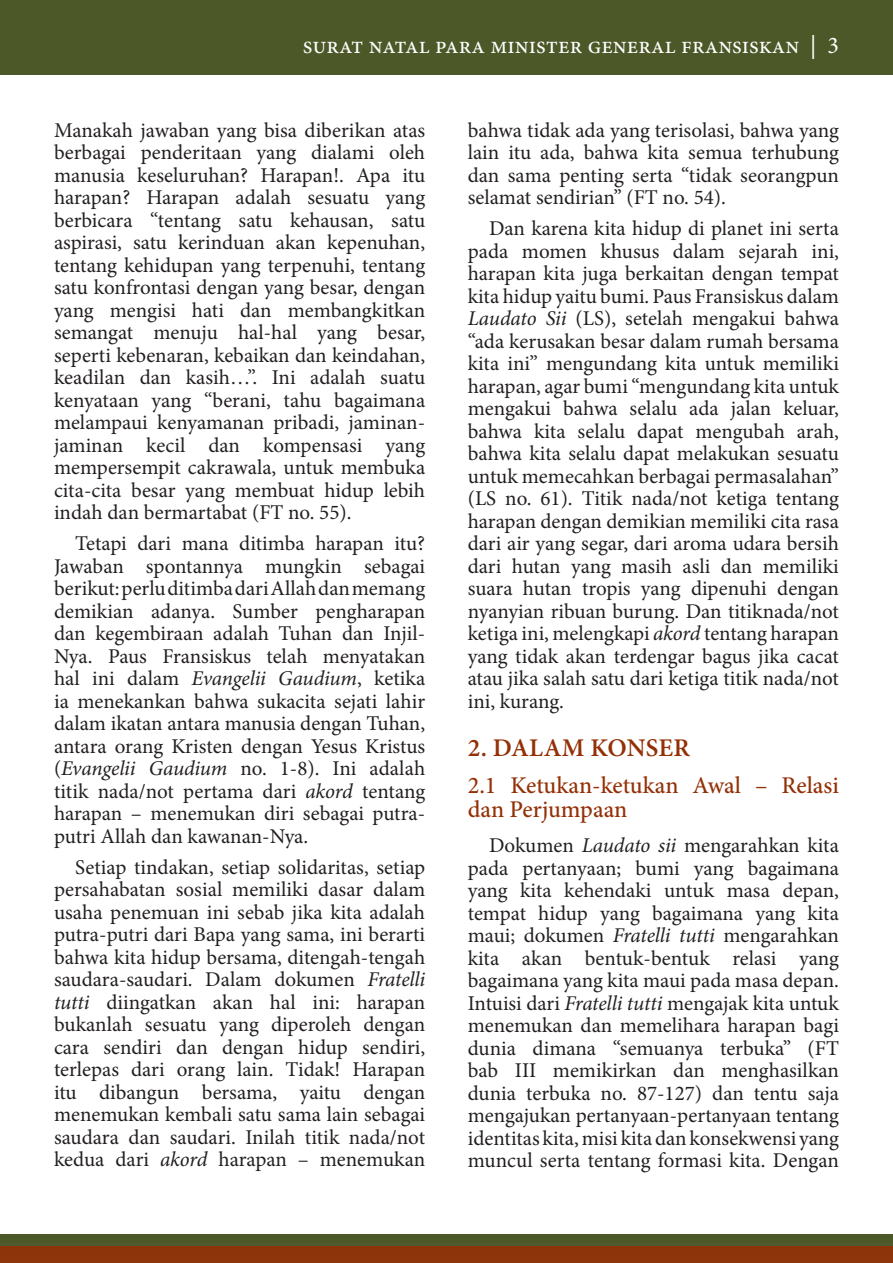
<style>
.page{position:relative;width:893px;height:1263px;background:#fff}
.page>*{position:absolute;margin:0;border:0;box-sizing:border-box;transform-origin:0 0}
.Natale2020_Subheader{font:600 25.5px "Minion Pro";letter-spacing:.01em;color:#943006}
.Natale2020_Subheader-2{font:500 24px/24px "Minion Pro";color:#943006}
.t1{font:24px "Minion Pro";color:#fff}
.Natale2020_Paragraph{font:21px/22.5px "Minion Pro";letter-spacing:.005em;color:#231f20;text-align:justify}
.s1{font-style:italic}
</style>
<div class="page">
<div style="left:0;top:0;width:893px;height:74px;background:#4c5828"></div>
<div style="left:0;top:1235px;width:893px;height:28px;background:#4c5828"></div>
<div style="left:0;top:1246px;width:893px;height:17px;background:#8d340a"></div>
<p class="t1" style="left:303px;top:29px;width:538px">surat natal para minister general fransiskan | 3</p>
<p class="Natale2020_Paragraph" style="left:54px;top:119px;width:373px">Manakah jawaban yang bisa diberikan atas berbagai penderitaan yang dialami oleh manusia keseluruhan? Harapan!. Apa itu harapan? Harapan adalah sesuatu yang berbicara “tentang satu kehausan, satu aspirasi, satu kerinduan akan kepenuhan, tentang kehidupan yang terpenuhi, tentang satu konfrontasi dengan yang besar, dengan yang mengisi hati dan membangkitkan semangat menuju hal-hal yang besar, seperti kebenaran, kebaikan dan keindahan, keadilan dan kasih…”. Ini adalah suatu kenyataan yang “berani, tahu bagaimana melampaui kenyamanan pribadi, jaminan&shy;jaminan kecil dan kompensasi yang mempersempit cakrawala, untuk membuka cita-cita besar yang membuat hidup lebih indah dan bermartabat (FT no. 55).</p>
<p class="Natale2020_Paragraph" style="left:54px;top:532px;width:373px;text-indent:21px">Tetapi dari mana ditimba harapan itu?<br>Jawaban spontannya mungkin sebagai berikut: perlu ditimba dari Allah dan memang demikian adanya. Sumber pengharapan dan kegembiraan adalah Tuhan dan Injil-Nya. Paus Fransiskus telah menyatakan hal ini dalam <span class="s1">Evangelii Gaudium</span>, ketika ia menekankan bahwa sukacita sejati lahir dalam ikatan antara manusia dengan Tuhan, antara orang Kristen dengan Yesus Kristus (<span class="s1">Evangelii Gaudium</span> no. 1-8). Ini adalah titik nada/not pertama dari <span class="s1">akord</span> tentang harapan – menemukan diri sebagai putra&shy;putri Allah dan kawanan-Nya.</p>
<p class="Natale2020_Paragraph" style="left:54px;top:856px;width:373px;text-indent:21px">Setiap tindakan, setiap solidaritas, setiap persahabatan sosial memiliki dasar dalam usaha penemuan ini sebab jika kita adalah putra-putri dari Bapa yang sama, ini berarti bahwa kita hidup bersama, ditengah-tengah saudara-saudari. Dalam dokumen <span class="s1">Fratelli tutti</span> diingatkan akan hal ini: harapan bukanlah sesuatu yang diperoleh dengan cara sendiri dan dengan hidup sendiri, terlepas dari orang lain. Tidak! Harapan itu dibangun bersama, yaitu dengan menemukan kembali satu sama lain sebagai saudara dan saudari. Inilah titik nada/not kedua dari <span class="s1">akord</span> harapan – menemukan</p>
<p class="Natale2020_Paragraph" style="left:468px;top:119px;width:373px">bahwa tidak ada yang terisolasi, bahwa yang lain itu ada, bahwa kita semua terhubung dan sama penting serta “tidak seorangpun selamat sendirian” (FT no. 54).</p>
<p class="Natale2020_Paragraph" style="left:468px;top:217px;width:373px;text-indent:21px">Dan karena kita hidup di planet ini serta pada momen khusus dalam sejarah ini, harapan kita juga berkaitan dengan tempat kita hidup yaitu bumi. Paus Fransiskus dalam <span class="s1">Laudato Sii</span> (LS), setelah mengakui bahwa “ada kerusakan besar dalam rumah bersama kita ini” mengundang kita untuk memiliki harapan, agar bumi “mengundang kita untuk mengakui bahwa selalu ada jalan keluar, bahwa kita selalu dapat mengubah arah, bahwa kita selalu dapat melakukan sesuatu untuk memecahkan berbagai permasalahan” (LS no. 61). Titik nada/not ketiga tentang harapan dengan demikian memiliki cita rasa dari air yang segar, dari aroma udara bersih dari hutan yang masih asli dan memiliki suara hutan tropis yang dipenuhi dengan nyanyian ribuan burung. Dan titiknada/not ketiga ini, melengkapi <span class="s1">akord</span> tentang harapan yang tidak akan terdengar bagus jika cacat atau jika salah satu dari ketiga titik nada/not ini, kurang.</p>
<p class="Natale2020_Subheader" style="left:468px;top:730px;width:223px">2. DALAM KONSER</p>
<p class="Natale2020_Subheader-2" style="left:468px;top:773px;width:373px">2.1 Ketukan-ketukan Awal – Relasi dan Perjumpaan</p>
<p class="Natale2020_Paragraph" style="left:468px;top:834px;width:373px;text-indent:21px">Dokumen <span class="s1">Laudato sii</span> mengarahkan kita pada pertanyaan; bumi yang bagaimana yang kita kehendaki untuk masa depan, tempat hidup yang bagaimana yang kita maui; dokumen <span class="s1">Fratelli tutti</span> mengarahkan kita akan bentuk-bentuk relasi yang bagaimana yang kita maui pada masa depan.<br>Intuisi dari <span class="s1">Fratelli tutti</span> mengajak kita untuk menemukan dan memelihara harapan bagi dunia dimana “semuanya terbuka” (FT bab III memikirkan dan menghasilkan dunia terbuka no. 87-127) dan tentu saja mengajukan pertanyaan-pertanyaan tentang identitas kita, misi kita dan konsekwensi yang muncul serta tentang formasi kita. Dengan</p>
</div>
